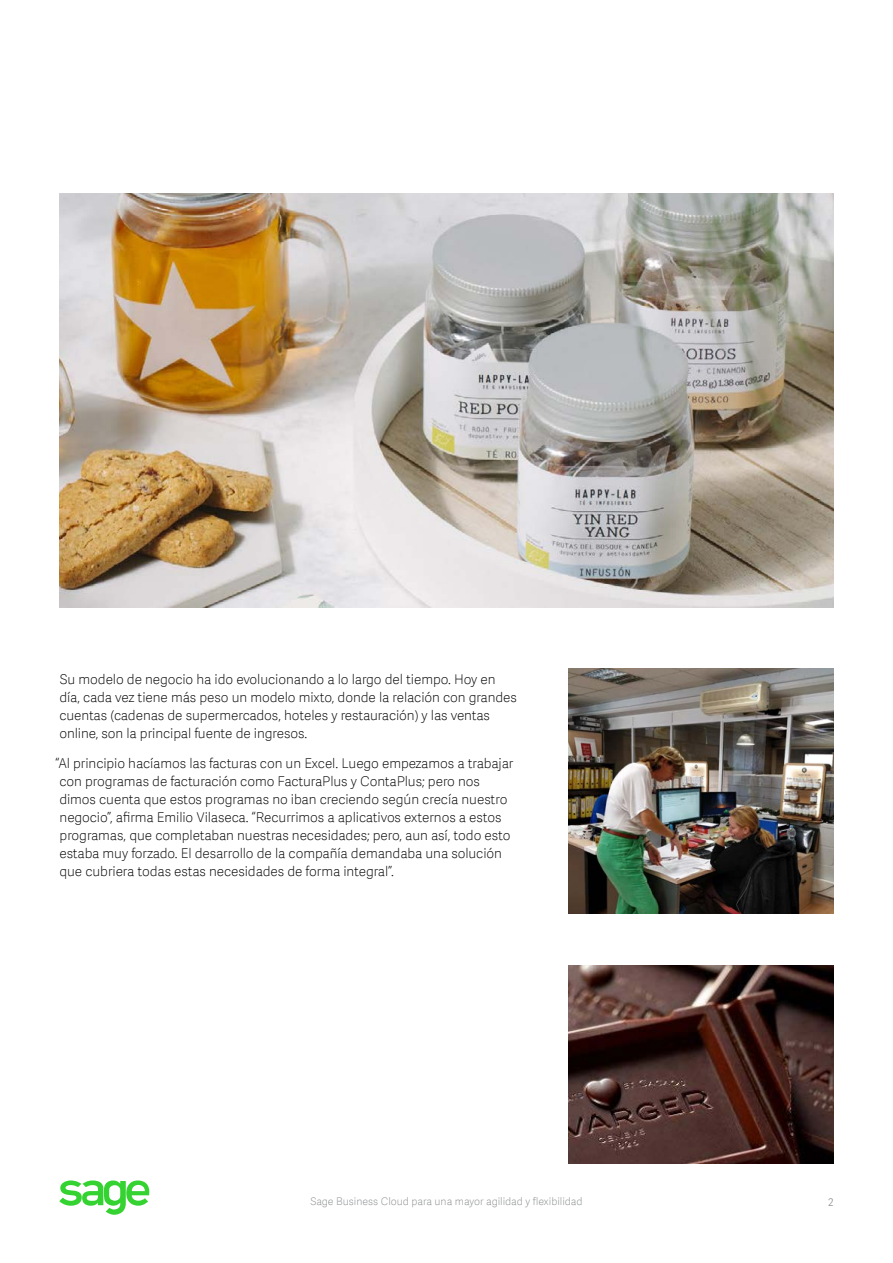
<style>
.page{position:relative;width:893px;height:1263px;background:#fff}
.page>*{position:absolute;margin:0;border:0;box-sizing:border-box;transform-origin:0 0}
.t1{font:13.5px/18px "Adelle Sans SAGE Th";letter-spacing:-.005em;color:#000}
.t2{font:10.5px "Adelle Sans SAGE Th";color:#888b8d}
.t3{font:10.5px "Adelle Sans SAGE Lt";color:#86888c}
</style>
<div class="page">
<svg style="left:59px;top:1181px;width:91px;height:34px"></svg>
<img style="left:59px;top:194px;width:774px;height:414px">
<img style="left:568px;top:965px;width:265px;height:198px">
<img style="left:568px;top:669px;width:265px;height:244px">
<p class="t1" style="left:59px;top:670px;width:459px">Su modelo de negocio ha ido evolucionando a lo largo del tiempo. Hoy en día, cada vez tiene más peso un modelo mixto, donde la relación con grandes cuentas (cadenas de supermercados, hoteles y restauración) y las ventas online, son la principal fuente de ingresos.</p>
<p class="t1" style="left:59px;top:754px;width:455px;text-indent:-4px">“Al principio hacíamos las facturas con un Excel. Luego empezamos a trabajar con programas de facturación como FacturaPlus y ContaPlus; pero nos dimos cuenta que estos programas no iban creciendo según crecía nuestro negocio”, afirma Emilio Vilaseca. “Recurrimos a aplicativos externos a estos programas, que completaban nuestras necesidades; pero, aun así, todo esto estaba muy forzado. El desarrollo de la compañía demandaba una solución que cubriera todas estas necesidades de forma integral”.</p>
<p class="t2" style="left:310px;top:1194px;width:274px">Sage Business Cloud para una mayor agilidad y flexibilidad</p>
<p class="t3" style="left:828px;top:1195px;width:7px">2</p>
</div>
